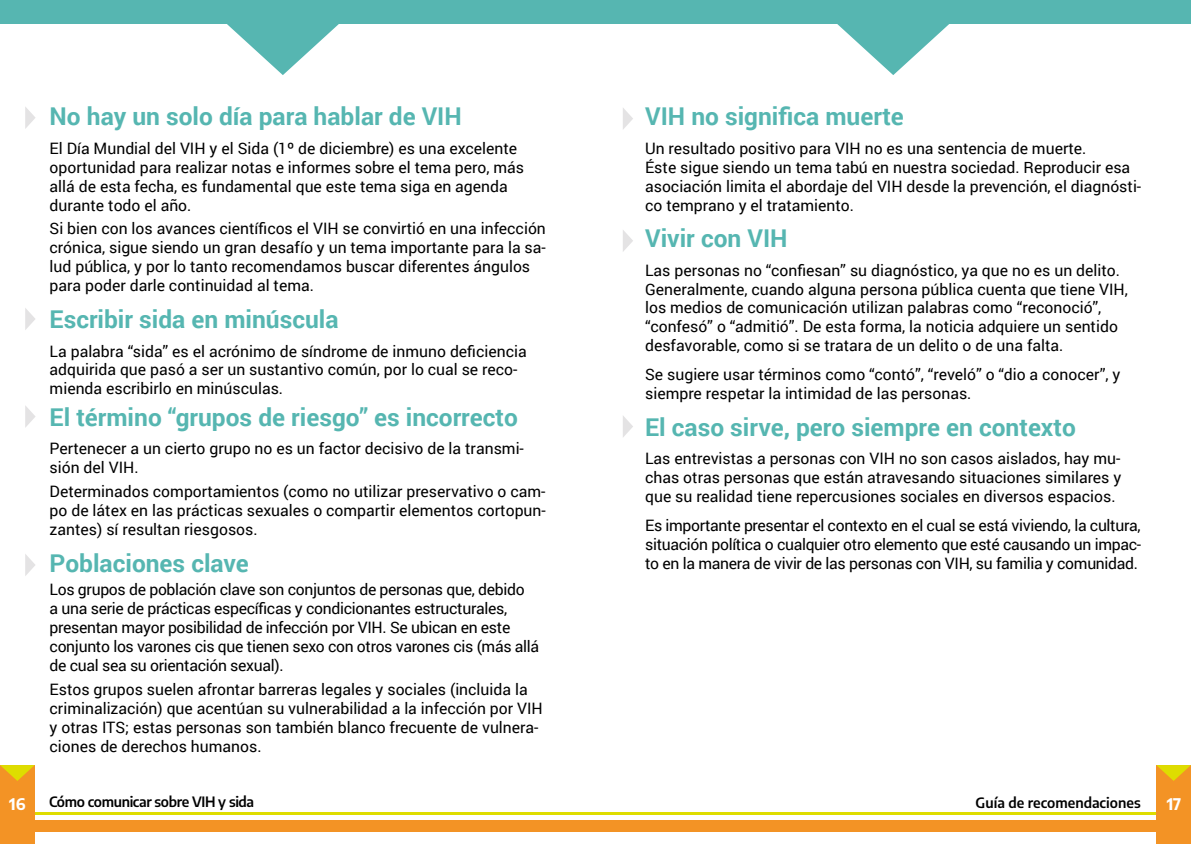
<style>
.page{position:relative;width:1191px;height:844px;background:#fff}
.page>*{position:absolute;margin:0;border:0;box-sizing:border-box;transform-origin:0 0}
.t1{font:700 24.5px "Roboto";color:#56b6b1}
.t2{font:15.75px/18.9px "Roboto";color:#000}
.t3{font:15.75px/18.9px "Roboto";letter-spacing:-.02em;color:#000}
.t4{font:700 15.75px "Encode Sans";color:#fff}
.t5{font:600 14px "Encode Sans";letter-spacing:-.025em;color:#000}
.t6{font:600 14px "Encode Sans";color:#000}
</style>
<div class="page">
<div style="left:0;top:764px;width:35px;height:79px;background:#f39325"></div>
<div style="left:1156px;top:764px;width:35px;height:79px;background:#f39325"></div>
<svg style="left:1156px;top:764px;width:35px;height:16px"></svg>
<svg style="left:0;top:764px;width:35px;height:16px"></svg>
<div style="left:35px;top:820px;width:560px;height:11px;background:#f39325"></div>
<hr style="left:35px;top:812px;width:560px;height:2px;background:#dedd00">
<div style="left:595px;top:820px;width:561px;height:11px;background:#f39325"></div>
<hr style="left:595px;top:812px;width:561px;height:2px;background:#dedd00">
<div style="left:0;top:0;width:595px;height:24px;background:#56b6b1"></div>
<div style="left:595px;top:0;width:596px;height:24px;background:#56b6b1"></div>
<svg style="left:227px;top:24px;width:112px;height:51px"></svg>
<svg style="left:837px;top:24px;width:112px;height:51px"></svg>
<svg style="left:623px;top:108px;width:10px;height:21px"></svg>
<svg style="left:623px;top:416px;width:10px;height:21px"></svg>
<svg style="left:623px;top:230px;width:10px;height:22px"></svg>
<svg style="left:25px;top:107px;width:10px;height:22px"></svg>
<svg style="left:25px;top:308px;width:10px;height:22px"></svg>
<svg style="left:25px;top:406px;width:11px;height:22px"></svg>
<svg style="left:25px;top:554px;width:10px;height:22px"></svg>
<h1 class="t1" style="left:50px;top:99px;width:414px">No hay un solo día para hablar de VIH</h1>
<p class="t2" style="left:50px;top:138px;width:476px">El Día Mundial del VIH y el Sida (1º de diciembre) es una excelente oportunidad para realizar notas e informes sobre el tema pero, más allá de esta fecha, es fundamental que este tema siga en agenda durante todo el año.</p>
<p class="t2" style="left:50px;top:219px;width:498px">Si bien con los avances científicos el VIH se convirtió en una infección crónica, sigue siendo un gran desafío y un tema importante para la sa&shy;lud pública, y por lo tanto recomendamos buscar diferentes ángulos para poder darle continuidad al tema.</p>
<h1 class="t1" style="left:50px;top:301px;width:290px">Escribir sida en minúscula</h1>
<p class="t2" style="left:50px;top:341px;width:478px">La palabra “sida” es el acrónimo de síndrome de inmuno deficiencia adquirida que pasó a ser un sustantivo común, por lo cual se reco&shy;mienda escribirlo en minúsculas.</p>
<h1 class="t1" style="left:50px;top:399px;width:470px">El término “grupos de riesgo” es incorrecto</h1>
<p class="t2" style="left:50px;top:438px;width:476px">Pertenecer a un cierto grupo no es un factor decisivo de la transmi&shy;sión del VIH.</p>
<p class="t2" style="left:50px;top:481px;width:498px;text-align:justify">Determinados comportamientos (como no utilizar preservativo o cam&shy;po de látex en las prácticas sexuales o compartir elementos cortopun&shy;zantes) sí resultan riesgosos.</p>
<h1 class="t1" style="left:50px;top:545px;width:201px">Poblaciones clave</h1>
<p class="t3" style="left:50px;top:579px;width:491px">Los grupos de población clave son conjuntos de personas que, debido<br>a una serie de prácticas específicas y condicionantes estructurales, presentan mayor posibilidad de infección por VIH. Se ubican en este conjunto los varones cis que tienen sexo con otros varones cis (más allá de cual sea su orientación sexual).</p>
<p class="t2" style="left:50px;top:679px;width:494px">Estos grupos suelen afrontar barreras legales y sociales (incluida la criminalización) que acentúan su vulnerabilidad a la infección por VIH y otras ITS; estas personas son también blanco frecuente de vulnera&shy;ciones de derechos humanos.</p>
<h1 class="t1" style="left:645px;top:99px;width:260px">VIH no significa muerte</h1>
<p class="t2" style="left:645px;top:138px;width:497px">Un resultado positivo para VIH no es una sentencia de muerte.<br>Éste sigue siendo un tema tabú en nuestra sociedad. Reproducir esa asociación limita el abordaje del VIH desde la prevención, el diagnósti&shy;co temprano y el tratamiento.</p>
<h1 class="t1" style="left:645px;top:221px;width:144px">Vivir con VIH</h1>
<p class="t2" style="left:645px;top:260px;width:484px">Las personas no “confiesan” su diagnóstico, ya que no es un delito.<br>Generalmente, cuando alguna persona pública cuenta que tiene VIH, los medios de comunicación utilizan palabras como “reconoció”, “confesó” o “admitió”. De esta forma, la noticia adquiere un sentido desfavorable, como si se tratara de un delito o de una falta.</p>
<p class="t2" style="left:645px;top:364px;width:477px">Se sugiere usar términos como “contó”, “reveló” o “dio a conocer”, y siempre respetar la intimidad de las personas.</p>
<h1 class="t1" style="left:645px;top:409px;width:432px">El caso sirve, pero siempre en contexto</h1>
<p class="t2" style="left:645px;top:448px;width:478px;text-align:justify">Las entrevistas a personas con VIH no son casos aislados, hay mu&shy;chas otras personas que están atravesando situaciones similares y que su realidad tiene repercusiones sociales en diversos espacios.</p>
<p class="t2" style="left:645px;top:515px;width:497px;text-align:justify">Es importante presentar el contexto en el cual se está viviendo, la cultura, situación política o cualquier otro elemento que esté causando un impac&shy;to en la manera de vivir de las personas con VIH, su familia y comunidad.</p>
<p class="t4" style="left:9px;top:792px;width:18px">16</p>
<p class="t5" style="left:49px;top:791px;width:207px">Cómo comunicar sobre VIH y sida</p>
<p class="t6" style="left:975px;top:792px;width:167px">Guía de recomendaciones</p>
<p class="t4" style="left:1166px;top:792px;width:16px">17</p>
</div>
